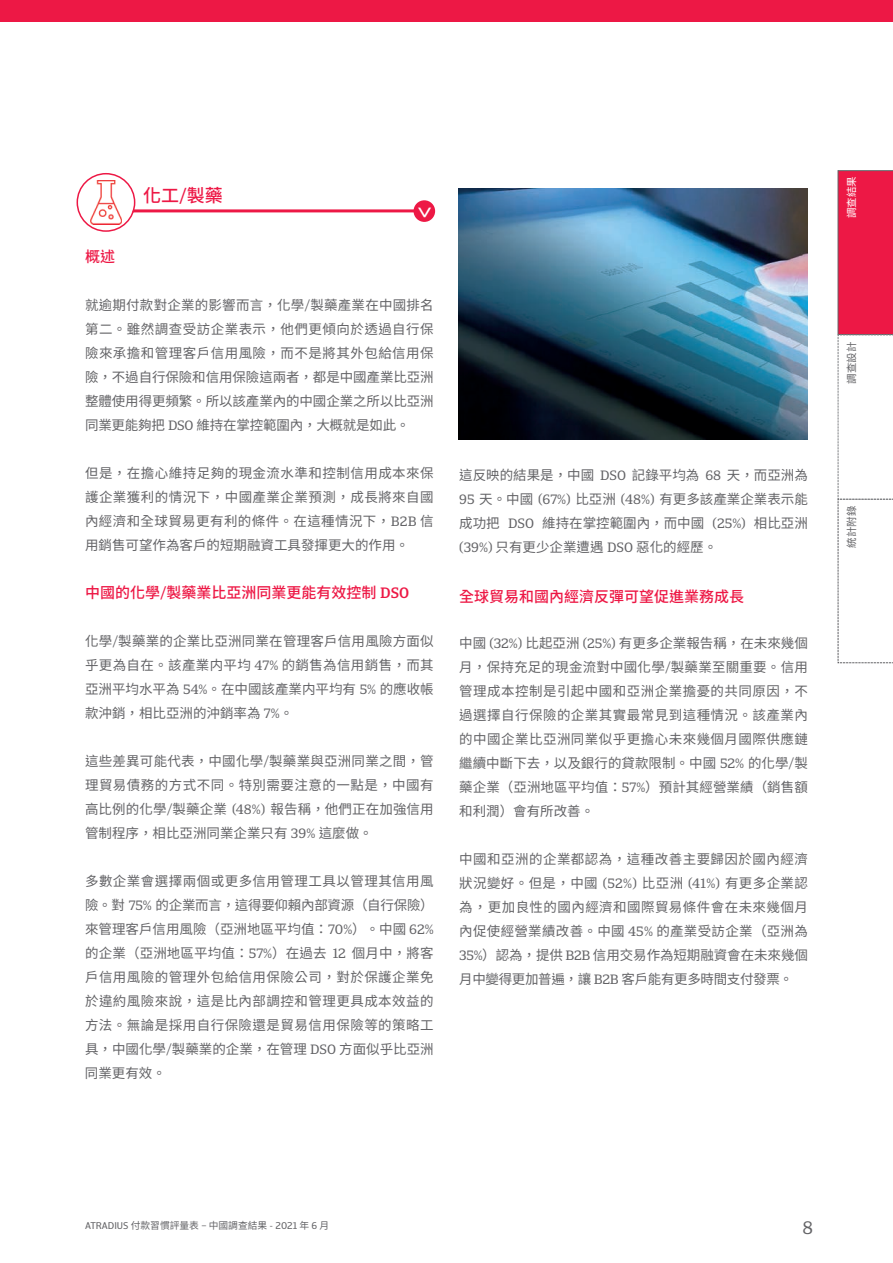
<style>
.page{position:relative;width:893px;height:1263px;background:#fff}
.page>*{position:absolute;margin:0;border:0;box-sizing:border-box;transform-origin:0 0}
.t1{font:32.7px "Catalana Sans";color:#fff;scale:.71 1}
.t2{font:500 18px "Noto Sans CJ Ktc";color:#ed1845}
.t3{font:18px "Catalana";color:#636366}
.t4{font:500 15px "Noto Sans CJ Ktc";color:#ed1845}
.t5{font:13.5px/24px "Noto Sans CJ Ktc";color:#636366;text-align:justify}
.t6{font:10.5px "Noto Sans CJ Ktc";color:#636366}
.t7{font:10.5px "Noto Sans CJ Ktc";color:#fff}
.t8{font:9.75px "Catalana Sans";color:#636366}
.s1{font-family:"Catalana"}
.s2{font-family:"Noto Sans CJ Ktc"}
</style>
<div class="page">
<div style="left:0;top:0;width:893px;height:21px;background:#ed1845"></div>
<svg style="left:837px;top:170px;width:56px;height:493px"></svg>
<hr style="left:121px;top:209px;width:313px;height:3px;background:#ed1845">
<svg style="left:77px;top:173px;width:58px;height:59px"></svg>
<img style="left:90px;top:181px;width:32px;height:43px">
<div style="left:413px;top:200px;width:22px;height:22px;background:#ed1845;border-radius:50%"></div>
<img style="left:459px;top:189px;width:349px;height:250px">
<h2 class="t2" style="left:143px;top:185px;width:81px">化工<span class="s1">/</span>製藥</h2>
<h1 class="t1" style="left:445px;top:206px;width:19px;rotate:90deg">&gt;</h1>
<p class="t4" style="left:85px;top:248px;width:31px">概述</p>
<p class="t5" style="left:85px;top:293px;width:350px">就逾期付款對企業的影響而言，化學<span class="s1">/</span>製藥產業在中國排名第二。雖然調查受訪企業表示，他們更傾向於透過自行保險來承擔和管理客戶信用風險，而不是將其外包給信用保險，不過自行保險和信用保險這兩者，都是中國產業比亞洲整體使用得更頻繁。所以該產業內的中國企業之所以比亞洲同業更能夠把 <span class="s1">DSO</span> 維持在掌控範圍內，大概就是如此。</p>
<p class="t5" style="left:85px;top:461px;width:350px">但是，在擔心維持足夠的現金流水準和控制信用成本來保護企業獲利的情況下，中國產業企業預測，成長將來自國內經濟和全球貿易更有利的條件。在這種情況下，<span class="s1">B2B</span> 信用銷售可望作為客戶的短期融資工具發揮更大的作用。</p>
<p class="t4" style="left:85px;top:584px;width:326px">中國的化學<span class="s1">/</span>製藥業比亞洲同業更能有效控制 <span class="s1">DSO</span></p>
<p class="t5" style="left:85px;top:629px;width:350px">化學<span class="s1">/</span>製藥業的企業比亞洲同業在管理客戶信用風險方面似乎更為自在。該產業内平均 <span class="s1">47%</span> 的銷售為信用銷售，而其亞洲平均水平為 <span class="s1">54%</span>。在中國該產業内平均有 <span class="s1">5%</span> 的應收帳款沖銷，相比亞洲的沖銷率為 <span class="s1">7%</span>。</p>
<p class="t5" style="left:85px;top:749px;width:350px">這些差異可能代表，中國化學<span class="s1">/</span>製藥業與亞洲同業之間，管理貿易債務的方式不同。特別需要注意的一點是，中國有高比例的化學<span class="s1">/</span>製藥企業 <span class="s1">(48%)</span> 報告稱，他們正在加強信用管制程序，相比亞洲同業企業只有 <span class="s1">39%</span> 這麼做。</p>
<p class="t5" style="left:85px;top:869px;width:350px">多數企業會選擇兩個或更多信用管理工具以管理其信用風險。對 <span class="s1">75%</span> 的企業而言，這得要仰賴內部資源（自行保險）來管理客戶信用風險（亞洲地區平均值：<span class="s1">70%</span>）。中國 <span class="s1">62%</span>的企業（亞洲地區平均值：<span class="s1">57%</span>）在過去 <span class="s1">12</span> 個月中，將客戶信用風險的管理外包給信用保險公司，對於保護企業免於違約風險來說，這是比內部調控和管理更具成本效益的方法。無論是採用自行保險還是貿易信用保險等的策略工具，中國化學<span class="s1">/</span>製藥業的企業，在管理 <span class="s1">DSO</span> 方面似乎比亞洲同業更有效。</p>
<p class="t5" style="left:459px;top:463px;width:350px">這反映的結果是，中國 <span class="s1">DSO</span> 記錄平均為 <span class="s1">68</span> 天，而亞洲為<span class="s1">95</span> 天。中國 <span class="s1">(67%)</span> 比亞洲 <span class="s1">(48%)</span> 有更多該產業企業表示能成功把 <span class="s1">DSO</span> 維持在掌控範圍內，而中國 <span class="s1">(25%)</span> 相比亞洲<span class="s1">(39%)</span> 只有更少企業遭遇 <span class="s1">DSO</span> 惡化的經歷。</p>
<p class="t4" style="left:459px;top:588px;width:286px">全球貿易和國內經濟反彈可望促進業務成長</p>
<p class="t5" style="left:459px;top:631px;width:350px">中國 <span class="s1">(32%)</span> 比起亞洲 <span class="s1">(25%)</span> 有更多企業報告稱，在未來幾個月，保持充足的現金流對中國化學<span class="s1">/</span>製藥業至關重要。信用管理成本控制是引起中國和亞洲企業擔憂的共同原因，不過選擇自行保險的企業其實最常見到這種情況。該產業內的中國企業比亞洲同業似乎更擔心未來幾個月國際供應鏈繼續中斷下去，以及銀行的貸款限制。中國 <span class="s1">52%</span> 的化學<span class="s1">/</span>製藥企業（亞洲地區平均值：<span class="s1">57%</span>）預計其經營業績（銷售額和利潤）會有所改善。</p>
<p class="t5" style="left:459px;top:847px;width:350px">中國和亞洲的企業都認為，這種改善主要歸因於國內經濟狀況變好。但是，中國 <span class="s1">(52%)</span> 比亞洲 <span class="s1">(41%)</span> 有更多企業認為，更加良性的國內經濟和國際貿易條件會在未來幾個月內促使經營業績改善。中國 <span class="s1">45%</span> 的產業受訪企業（亞洲為<span class="s1">35%</span>）認為，提供 <span class="s1">B2B</span> 信用交易作為短期融資會在未來幾個月中變得更加普遍，讓 <span class="s1">B2B</span> 客戶能有更多時間支付發票。</p>
<p class="t7" style="left:846px;top:218px;width:43px;rotate:-90deg">調查結果</p>
<p class="t6" style="left:846px;top:384px;width:43px;rotate:-90deg">調查設計</p>
<p class="t6" style="left:846px;top:548px;width:43px;rotate:-90deg">統計附錄</p>
<p class="t8" style="left:85px;top:1222px;width:246px">ATRADIUS <span class="s2">付款習慣評量表</span> – <span class="s2">中國調查結果</span> - 2021 <span class="s2">年</span> 6 <span class="s2">月</span></p>
<h2 class="t3" style="left:802px;top:1221px;width:12px">8</h2>
</div>
